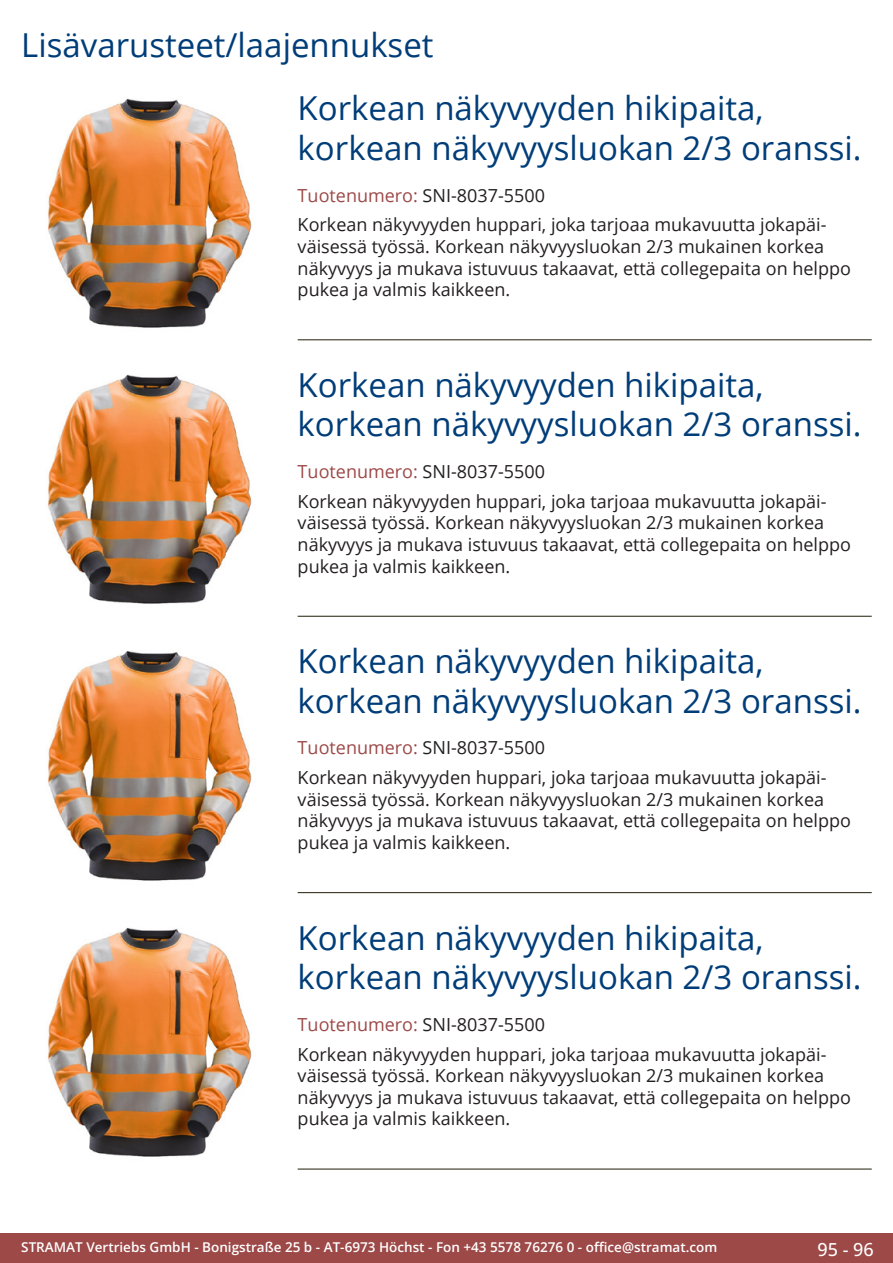
<style>
.page{position:relative;width:893px;height:1263px;background:#fff}
.page>*{position:absolute;margin:0;border:0;box-sizing:border-box;transform-origin:0 0}
.Produkttitel{font:33px/39.6px "Open Sans";color:#003d78}
.RastTitel{font:33px "Open Sans";color:#003d78}
.Beschreibung_Text{font:18px/21.6px "Open Sans";color:#231f20}
.TechDaten_Überschrif{font:18px "Open Sans";color:#231f20}
.t1{font:500 18px "Open Sans";color:#fff}
.t2{font:600 13.5px "Open Sans";color:#fff}
.s1{color:#9c4948}
</style>
<div class="page">
<div style="left:0;top:1233px;width:893px;height:30px;background:#9c4948"></div>
<hr style="left:298px;top:340px;width:574px;height:1px;background:#201d08">
<hr style="left:298px;top:616px;width:574px;height:1px;background:#201d08">
<hr style="left:298px;top:892px;width:574px;height:1px;background:#201d08">
<hr style="left:298px;top:1169px;width:574px;height:1px;background:#201d08">
<img style="left:48px;top:98px;width:204px;height:230px">
<img style="left:48px;top:374px;width:204px;height:230px">
<img style="left:48px;top:651px;width:204px;height:230px">
<img style="left:48px;top:927px;width:204px;height:230px">
<p class="RastTitel" style="left:21px;top:22px;width:414px">Lisävarusteet/laajennukset</p>
<p class="Produkttitel" style="left:298px;top:88px;width:565px">Korkean näkyvyyden hikipaita, korkean näkyvyysluokan 2/3 oranssi.</p>
<p class="TechDaten_Überschrif" style="left:298px;top:183px;width:249px"><span class="s1">Tuotenumero:</span> SNI-8037-5500</p>
<p class="Beschreibung_Text" style="left:298px;top:214px;width:555px">Korkean näkyvyyden huppari, joka tarjoaa mukavuutta jokapäi&shy;väisessä työssä. Korkean näkyvyysluokan 2/3 mukainen korkea näkyvyys ja mukava istuvuus takaavat, että collegepaita on helppo pukea ja valmis kaikkeen.</p>
<p class="Produkttitel" style="left:298px;top:364px;width:565px">Korkean näkyvyyden hikipaita, korkean näkyvyysluokan 2/3 oranssi.</p>
<p class="TechDaten_Überschrif" style="left:298px;top:459px;width:249px"><span class="s1">Tuotenumero:</span> SNI-8037-5500</p>
<p class="Beschreibung_Text" style="left:298px;top:490px;width:555px">Korkean näkyvyyden huppari, joka tarjoaa mukavuutta jokapäi&shy;väisessä työssä. Korkean näkyvyysluokan 2/3 mukainen korkea näkyvyys ja mukava istuvuus takaavat, että collegepaita on helppo pukea ja valmis kaikkeen.</p>
<p class="Produkttitel" style="left:298px;top:640px;width:565px">Korkean näkyvyyden hikipaita, korkean näkyvyysluokan 2/3 oranssi.</p>
<p class="TechDaten_Überschrif" style="left:298px;top:735px;width:249px"><span class="s1">Tuotenumero:</span> SNI-8037-5500</p>
<p class="Beschreibung_Text" style="left:298px;top:766px;width:555px">Korkean näkyvyyden huppari, joka tarjoaa mukavuutta jokapäi&shy;väisessä työssä. Korkean näkyvyysluokan 2/3 mukainen korkea näkyvyys ja mukava istuvuus takaavat, että collegepaita on helppo pukea ja valmis kaikkeen.</p>
<p class="Produkttitel" style="left:298px;top:917px;width:565px">Korkean näkyvyyden hikipaita, korkean näkyvyysluokan 2/3 oranssi.</p>
<p class="TechDaten_Überschrif" style="left:298px;top:1012px;width:249px"><span class="s1">Tuotenumero:</span> SNI-8037-5500</p>
<p class="Beschreibung_Text" style="left:298px;top:1043px;width:555px">Korkean näkyvyyden huppari, joka tarjoaa mukavuutta jokapäi&shy;väisessä työssä. Korkean näkyvyysluokan 2/3 mukainen korkea näkyvyys ja mukava istuvuus takaavat, että collegepaita on helppo pukea ja valmis kaikkeen.</p>
<p class="t2" style="left:21px;top:1238px;width:698px">STRAMAT Vertriebs GmbH - Bonigstraße 25 b - AT-6973 Höchst - Fon +43 5578 76276 0 - office@stramat.com</p>
<p class="t1" style="left:817px;top:1237px;width:58px">95 - 96</p>
</div>
